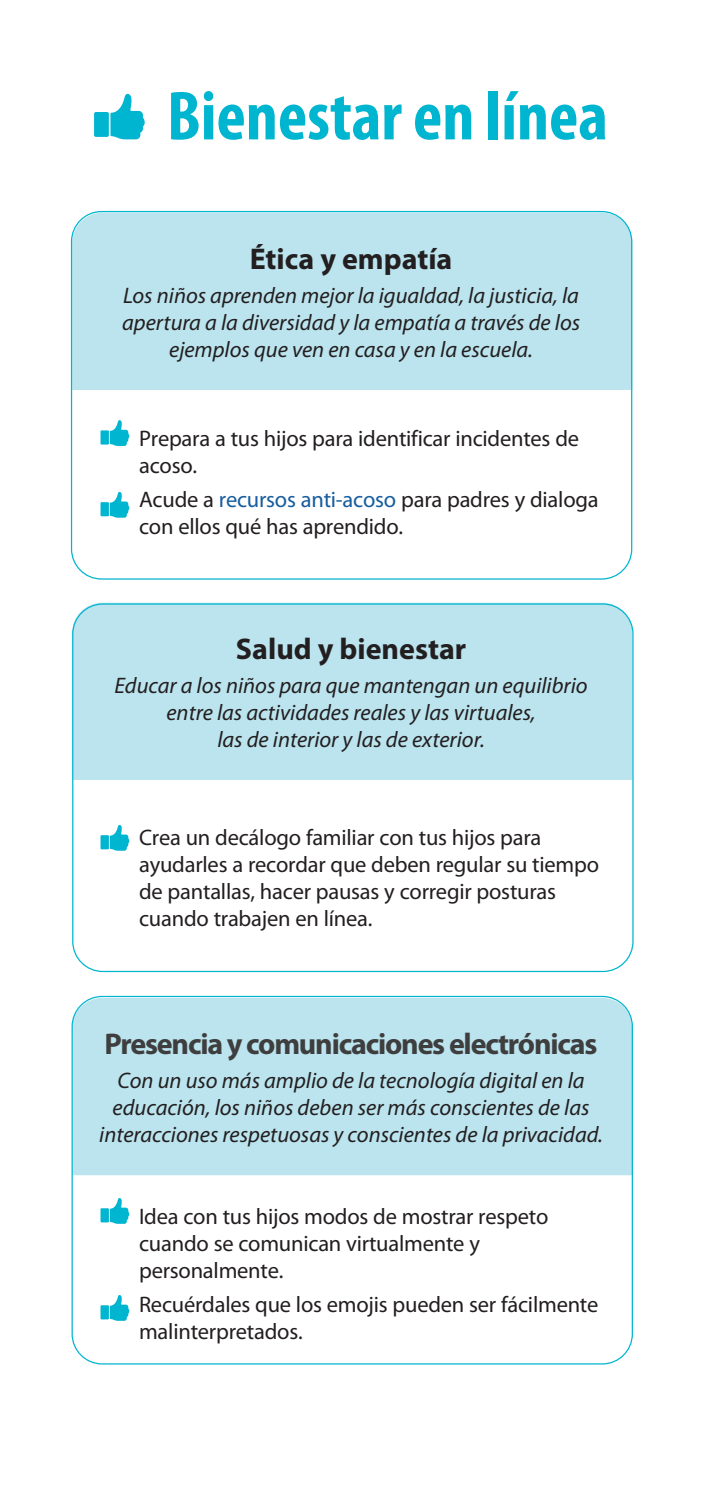
<style>
.page{position:relative;width:702px;height:1489px;background:#fff}
.page>*{position:absolute;margin:0;border:0;box-sizing:border-box;transform-origin:0 0}
.t1{font:700 condensed 70px "Myriad Pro";color:#00b5cf}
.t2{font:700 30px "Myriad Pro";letter-spacing:-.04em;color:#3e3e3f}
.t3{font:700 30px "Myriad Pro";color:#231f20}
.t4{font:22.5px/27px "Myriad Pro";letter-spacing:-.01em;color:#231f20}
.t5{font:italic 22.5px/27px "Myriad Pro";color:#231f20;text-align:center}
.s1{color:#175d9e}
</style>
<div class="page">
<svg style="left:110px;top:93px;width:35px;height:46px"></svg>
<div style="left:94px;top:112px;width:15px;height:25px;background:#00b5cf;border-radius:2px"></div>
<div style="left:72px;top:213px;width:560px;height:177px;background:#bbe4ee"></div>
<div style="left:72px;top:602px;width:560px;height:178px;background:#bbe4ee"></div>
<div style="left:73px;top:997px;width:558px;height:178px;background:#bbe4ee"></div>
<svg style="left:110px;top:824px;width:20px;height:26px"></svg>
<div style="left:100px;top:835px;width:9px;height:14px;background:#00b5cf"></div>
<svg style="left:110px;top:1198px;width:20px;height:25px"></svg>
<div style="left:100px;top:1208px;width:9px;height:14px;background:#00b5cf"></div>
<svg style="left:110px;top:1295px;width:20px;height:25px"></svg>
<div style="left:100px;top:1305px;width:9px;height:14px;background:#00b5cf"></div>
<svg style="left:110px;top:420px;width:20px;height:26px"></svg>
<div style="left:100px;top:430px;width:9px;height:14px;background:#00b5cf"></div>
<svg style="left:110px;top:491px;width:20px;height:26px"></svg>
<div style="left:100px;top:502px;width:9px;height:14px;background:#00b5cf"></div>
<h1 class="t1" style="left:167px;top:72px;width:442px">Bienestar en línea</h1>
<h2 class="t3" style="left:250px;top:239px;width:204px">Ética y empatía</h2>
<p class="t5" style="left:122px;top:281px;width:459px">Los niños aprenden mejor la igualdad, la justicia, la apertura a la diversidad y la empatía a través de los ejemplos que ven en casa y en la escuela.</p>
<p class="t4" style="left:139px;top:424px;width:441px">Prepara a tus hijos para identificar incidentes de acoso.</p>
<p class="t4" style="left:139px;top:485px;width:461px">Acude a <span class="s1">recursos anti-acoso</span> para padres y dialoga con ellos qué has aprendido.</p>
<h2 class="t3" style="left:236px;top:628px;width:232px">Salud y bienestar</h2>
<p class="t5" style="left:114px;top:671px;width:474px">Educar a los niños para que mantengan un equilibrio entre las actividades reales y las virtuales,<br>las de interior y las de exterior.</p>
<p class="t4" style="left:139px;top:824px;width:461px">Crea un decálogo familiar con tus hijos para ayudarles a recordar que deben regular su tiempo de pantallas, hacer pausas y corregir posturas cuando trabajen en línea.</p>
<h2 class="t2" style="left:104px;top:1024px;width:494px">Presencia y comunicaciones electrónicas</h2>
<p class="t5" style="left:99px;top:1066px;width:505px">Con un uso más amplio de la tecnología digital en la educación, los niños deben ser más conscientes de las interacciones respetuosas y conscientes de la privacidad.</p>
<p class="t4" style="left:139px;top:1202px;width:411px">Idea con tus hijos modos de mostrar respeto cuando se comunican virtualmente y personalmente.</p>
<p class="t4" style="left:139px;top:1290px;width:461px">Recuérdales que los emojis pueden ser fácilmente malinterpretados.</p>
</div>
